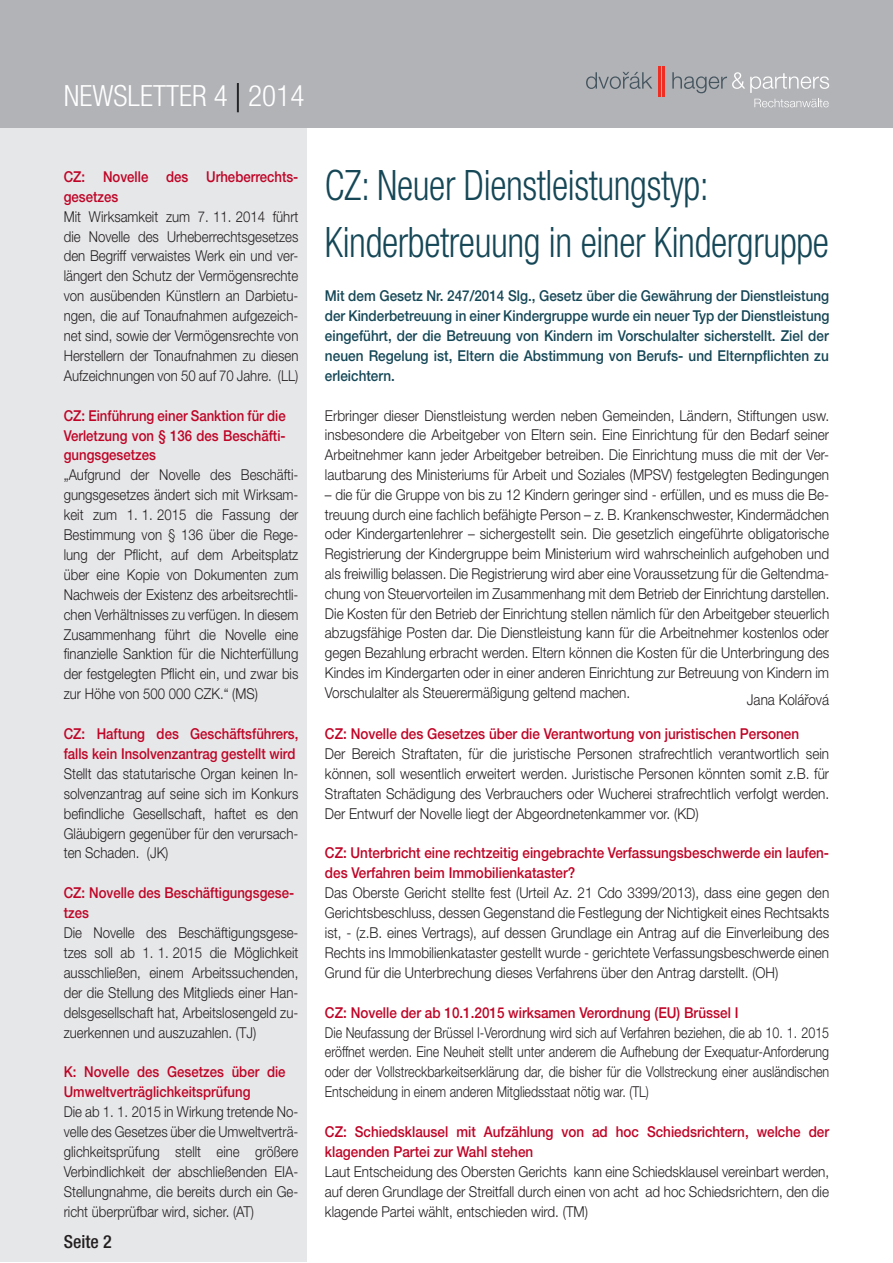
<style>
.page{position:relative;width:893px;height:1263px;background:#fff}
.page>*{position:absolute;margin:0;border:0;box-sizing:border-box;transform-origin:0 0}
.Podtitulek{font:300 condensed 42px/57px "Helvetica Neue LT Pro";letter-spacing:-.01em;color:#154757;scale:.9 1}
.t1{font:300 condensed 29.25px "Helvetica Neue LT Pro";color:#fff}
.t2{font:500 condensed 18px "Helvetica Neue LT Pro";color:#231f20}
.Splitter_Text{font:300 15px/20px "Helvetica Neue LT Pro";color:#231f20;text-align:justify;scale:.88 1}
.Splitter_Text-2{font:300 15px/20px "Helvetica Neue LT Pro";color:#231f20;text-align:justify;scale:.9 1}
.body_text{font:300 15px/19.8px "Helvetica Neue LT Pro";color:#231f20;text-align:justify;scale:.9 1}
.editorial{font:300 15px/20px "Helvetica Neue LT Pro";color:#231f20;text-align:justify;scale:.88 1}
.Splitter_Überschrift{font:500 15px/20px "Helvetica Neue LT Pro";color:#bf0426;scale:.9 1}
.Splitter_Text-3{font:300 15px/20px "Helvetica Neue LT Pro";color:#231f20;text-align:justify;scale:.83 1}
.body_text-2{font:300 15px/19.8px "Helvetica Neue LT Pro";color:#231f20;text-align:justify;scale:.91 1}
.mezititulek{font:500 15px/20px "Helvetica Neue LT Pro";color:#154757;text-align:justify;scale:.9 1}
.Splitter_Überschrift-2{font:500 15px/20px "Helvetica Neue LT Pro";color:#bf0426;scale:.88 1}
.s1{font-stretch:normal;color:#000}
</style>
<div class="page">
<div style="left:0;top:0;width:306px;height:1262px;background:#e6e7e9"></div>
<div style="left:0;top:0;width:893px;height:128px;background:#b2b3b7"></div>
<svg style="left:586px;top:72px;width:66px;height:17px"></svg>
<svg style="left:672px;top:72px;width:157px;height:21px"></svg>
<hr style="left:658px;top:66px;width:3px;height:30px;background:#ee2e22">
<hr style="left:663px;top:66px;width:2px;height:30px;background:#ee2e22">
<svg style="left:754px;top:99px;width:75px;height:8px"></svg>
<p class="t1" style="left:64px;top:79px;width:242px">NEWSLETTER 4 <span class="s1">|</span> 2014</p>
<p class="Splitter_Überschrift-2" style="left:64px;top:166px;width:268px">CZ: Novelle des Urheberrechts&shy;gesetzes</p>
<p class="Splitter_Text" style="left:64px;top:206px;width:268px">Mit Wirksamkeit zum 7. 11. 2014 führt die Novelle des Urheberrechtsgesetzes den Begriff verwaistes Werk ein und ver&shy;längert den Schutz der Vermögensrechte von ausübenden Künstlern an Darbietu&shy;ngen, die auf Tonaufnahmen aufgezeich&shy;net sind, sowie der Vermögensrechte von Herstellern der Tonaufnahmen zu diesen Aufzeichnungen von 50 auf 70 Jahre. (LL)</p>
<p class="Splitter_Überschrift-2" style="left:64px;top:405px;width:254px;text-align:justify">CZ: Einführung einer Sanktion für die Verletzung von § 136 des Beschäfti&shy;gungsgesetzes</p>
<p class="editorial" style="left:64px;top:465px;width:268px">„Aufgrund der Novelle des Beschäfti&shy;gungsgesetzes ändert sich mit Wirksam&shy;keit zum 1. 1. 2015 die Fassung der Bestimmung von § 136 über die Rege&shy;lung der Pflicht, auf dem Arbeitsplatz über eine Kopie von Dokumenten zum Nachweis der Existenz des arbeitsrechtli&shy;chen Verhältnisses zu verfügen. In diesem Zusammenhang führt die Novelle eine finanzielle Sanktion für die Nichterfüllung der festgelegten Pflicht ein, und zwar bis zur Höhe von 500 000 CZK.“ (MS)</p>
<p class="Splitter_Überschrift-2" style="left:64px;top:723px;width:268px">CZ: Haftung des Geschäftsführers, falls kein Insolvenzantrag gestellt wird</p>
<p class="Splitter_Text" style="left:64px;top:763px;width:268px">Stellt das statutarische Organ keinen In&shy;solvenzantrag auf seine sich im Konkurs befindliche Gesellschaft, haftet es den Gläubigern gegenüber für den verursach&shy;ten Schaden. (JK)</p>
<p class="Splitter_Überschrift-2" style="left:64px;top:883px;width:263px">CZ: Novelle des Beschäftigungsgese&shy;tzes</p>
<p class="Splitter_Text" style="left:64px;top:922px;width:268px">Die Novelle des Beschäftigungsgese&shy;tzes soll ab 1. 1. 2015 die Möglichkeit ausschließen, einem Arbeitssuchenden, der die Stellung des Mitglieds einer Han&shy;delsgesellschaft hat, Arbeitslosengeld zu&shy;zuerkennen und auszuzahlen. (TJ)</p>
<p class="Splitter_Überschrift-2" style="left:64px;top:1062px;width:254px">K: Novelle des Gesetzes über die<br>Umweltverträglichkeitsprüfung</p>
<p class="Splitter_Text" style="left:64px;top:1101px;width:268px">Die ab 1. 1. 2015 in Wirkung tretende No&shy;velle des Gesetzes über die Umweltverträ&shy;glichkeitsprüfung stellt eine größere Verbindlichkeit der abschließenden EIA-Stellungnahme, die bereits durch ein Ge&shy;richt überprüfbar wird, sicher. (AT)</p>
<p class="t2" style="left:64px;top:1231px;width:49px">Seite 2</p>
<p class="Podtitulek" style="left:325px;top:156px;width:561px">CZ: Neuer Dienstleistungstyp:<br>Kinderbetreuung in einer Kindergruppe</p>
<p class="mezititulek" style="left:325px;top:286px;width:562px">Mit dem Gesetz Nr. 247/2014 Slg., Gesetz über die Gewährung der Dienstleistung der Kinderbetreuung in einer Kindergruppe wurde ein neuer Typ der Dienstleistung eingeführt, der die Betreuung von Kindern im Vorschulalter sicherstellt. Ziel der neuen Regelung ist, Eltern die Abstimmung von Berufs- und Elternpflichten zu erleichtern.</p>
<p class="body_text-2" style="left:325px;top:405px;width:556px">Erbringer dieser Dienstleistung werden neben Gemeinden, Ländern, Stiftungen usw. insbesondere die Arbeitgeber von Eltern sein. Eine Einrichtung für den Bedarf seiner Arbeitnehmer kann jeder Arbeitgeber betreiben. Die Einrichtung muss die mit der Ver&shy;lautbarung des Ministeriums für Arbeit und Soziales (MPSV) festgelegten Bedingungen</p>
<p class="body_text" style="left:325px;top:484px;width:562px">– die für die Gruppe von bis zu 12 Kindern geringer sind - erfüllen, und es muss die Be&shy;treuung durch eine fachlich befähigte Person – z. B. Krankenschwester, Kindermädchen oder Kindergartenlehrer – sichergestellt sein. Die gesetzlich eingeführte obligatorische Registrierung der Kindergruppe beim Ministerium wird wahrscheinlich aufgehoben und als freiwillig belassen. Die Registrierung wird aber eine Voraussetzung für die Geltendma&shy;chung von Steuervorteilen im Zusammenhang mit dem Betrieb der Einrichtung darstellen.<br>Die Kosten für den Betrieb der Einrichtung stellen nämlich für den Arbeitgeber steuerlich abzugsfähige Posten dar. Die Dienstleistung kann für die Arbeitnehmer kostenlos oder gegen Bezahlung erbracht werden. Eltern können die Kosten für die Unterbringung des Kindes im Kindergarten oder in einer anderen Einrichtung zur Betreuung von Kindern im Vorschulalter als Steuerermäßigung geltend machen.</p>
<p class="Splitter_Überschrift" style="left:325px;top:723px;width:528px">CZ: Novelle des Gesetzes über die Verantwortung von juristischen Personen</p>
<p class="Splitter_Text-2" style="left:325px;top:743px;width:562px">Der Bereich Straftaten, für die juristische Personen strafrechtlich verantwortlich sein können, soll wesentlich erweitert werden. Juristische Personen könnten somit z.B. für Straftaten Schädigung des Verbrauchers oder Wucherei strafrechtlich verfolgt werden.<br>Der Entwurf der Novelle liegt der Abgeordnetenkammer vor. (KD)</p>
<p class="Splitter_Überschrift" style="left:325px;top:843px;width:562px">CZ: Unterbricht eine rechtzeitig eingebrachte Verfassungsbeschwerde ein laufen&shy;des Verfahren beim Immobilienkataster?</p>
<p class="Splitter_Text-2" style="left:325px;top:883px;width:562px">Das Oberste Gericht stellte fest (Urteil Az. 21 Cdo 3399/2013), dass eine gegen den Gerichtsbeschluss, dessen Gegenstand die Festlegung der Nichtigkeit eines Rechtsakts ist, - (z.B. eines Vertrags), auf dessen Grundlage ein Antrag auf die Einverleibung des Rechts ins Immobilienkataster gestellt wurde - gerichtete Verfassungsbeschwerde einen Grund für die Unterbrechung dieses Verfahrens über den Antrag darstellt. (OH)</p>
<p class="Splitter_Überschrift" style="left:325px;top:1002px;width:461px">CZ: Novelle der ab 10.1.2015 wirksamen Verordnung (EU) Brüssel I</p>
<p class="Splitter_Text-3" style="left:325px;top:1022px;width:609px">Die Neufassung der Brüssel I-Verordnung wird sich auf Verfahren beziehen, die ab 10. 1. 2015 eröffnet werden. Eine Neuheit stellt unter anderem die Aufhebung der Exequatur-Anforderung oder der Vollstreckbarkeitserklärung dar, die bisher für die Vollstreckung einer ausländischen Entscheidung in einem anderen Mitgliedsstaat nötig war. (TL)</p>
<p class="Splitter_Überschrift" style="left:325px;top:1121px;width:562px">CZ: Schiedsklausel mit Aufzählung von ad hoc Schiedsrichtern, welche der klagenden Partei zur Wahl stehen</p>
<p class="Splitter_Text-2" style="left:325px;top:1161px;width:562px">Laut Entscheidung des Obersten Gerichts kann eine Schiedsklausel vereinbart werden, auf deren Grundlage der Streitfall durch einen von acht ad hoc Schiedsrichtern, den die klagende Partei wählt, entschieden wird. (TM)</p>
<p class="body_text" style="left:747px;top:689px;width:93px">Jana Kolářová</p>
</div>
